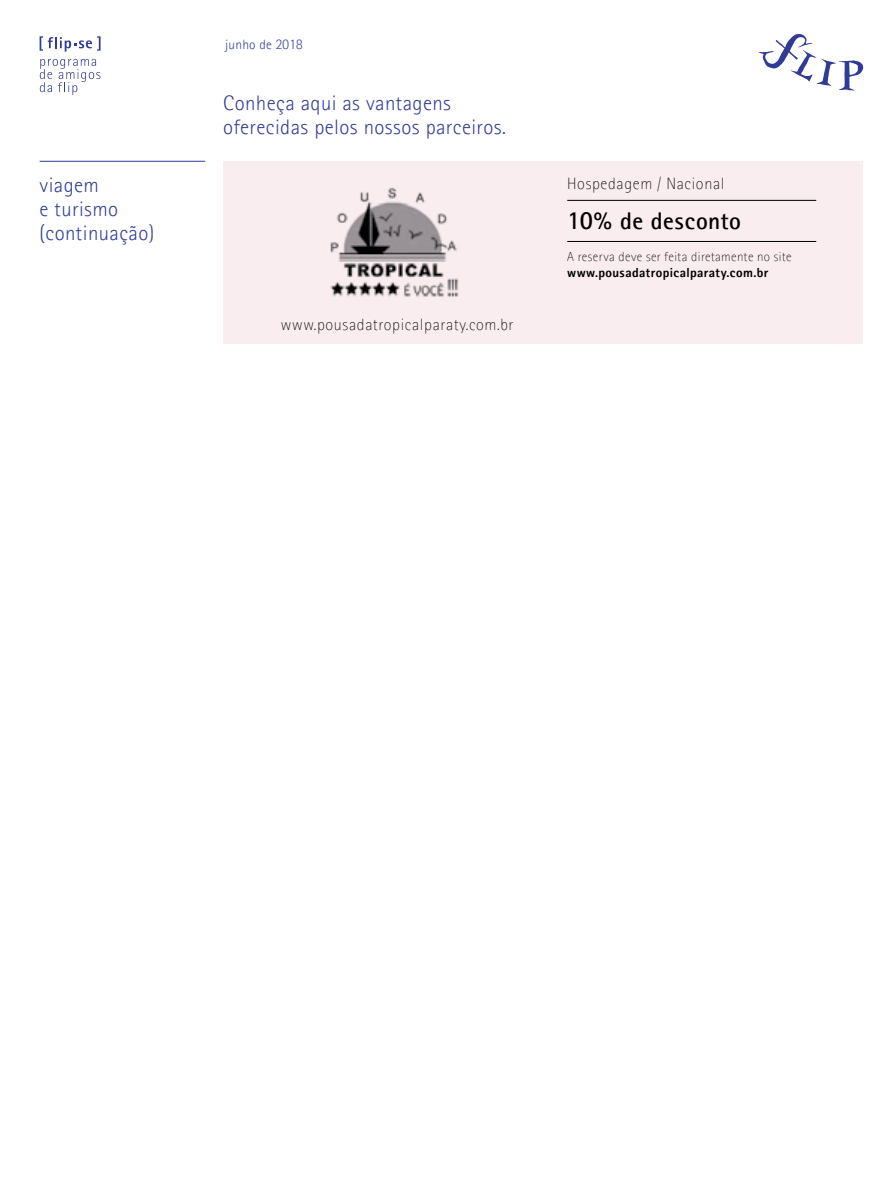
<style>
.page{position:relative;width:893px;height:1188px;background:#fff}
.page>*{position:absolute;margin:0;border:0;box-sizing:border-box;transform-origin:0 0}
.t1{font:600 24.15px "Rotis II Sans Pro";letter-spacing:.02em;color:#000}
.t2{font:300 21px/24px "Rotis II Sans Pro";letter-spacing:.02em;color:#2f3b97}
.t3{font:200 16.5px "Rotis II Sans Pro";letter-spacing:.04em;color:#000}
.t4{font:300 13.5px "Rotis II Sans Pro";letter-spacing:.02em;color:#2f3b97}
.t5{font:200 13.2px "Rotis II Sans Pro";letter-spacing:.03em;color:#000}
.t6{font:700 13.2px "Rotis II Sans Pro";letter-spacing:.03em;color:#000}
</style>
<div class="page">
<svg style="left:40px;top:59px;width:60px;height:36px"></svg>
<svg style="left:40px;top:36px;width:61px;height:16px"></svg>
<svg style="left:758px;top:34px;width:105px;height:57px"></svg>
<hr style="left:40px;top:161px;width:165px;height:1px;background:#2f3b97">
<svg style="left:223px;top:161px;width:640px;height:182px;background:#f1e5e7"></svg>
<p class="t2" style="left:40px;top:173px;width:116px">viagem<br>e turismo (continuação)</p>
<p class="t4" style="left:225px;top:37px;width:79px">junho de 2018</p>
<p class="t2" style="left:223px;top:91px;width:284px">Conheça aqui as vantagens oferecidas pelos nossos parceiros.</p>
<p class="t3" style="left:281px;top:316px;width:234px">www.pousadatropicalparaty.com.br</p>
<p class="t3" style="left:567px;top:174px;width:159px">Hospedagem / Nacional</p>
<p class="t1" style="left:567px;top:207px;width:175px">10% de desconto</p>
<p class="t5" style="left:567px;top:249px;width:226px">A reserva deve ser feita diretamente no site</p>
<p class="t6" style="left:567px;top:265px;width:203px">www.pousadatropicalparaty.com.br</p>
</div>
